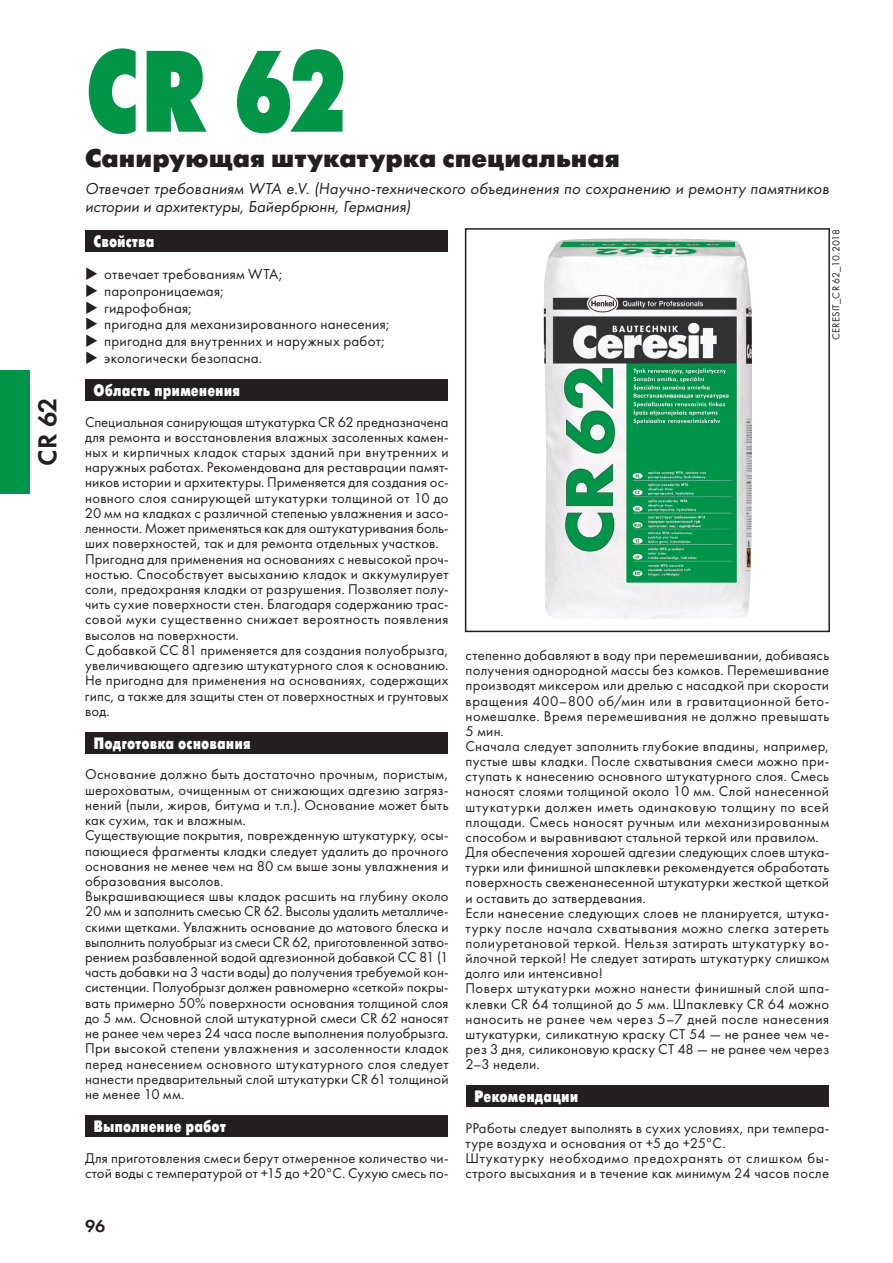
<style>
.page{position:relative;width:893px;height:1263px;background:#fff}
.page>*{position:absolute;margin:0;border:0;box-sizing:border-box;transform-origin:0 0}
.t1{font:115.5px "Futura Futuris Cond Extra Bold C";color:#009547}
.t2{font:27px "Futura Demi C";color:#231f20}
.t3{font:25.5px "Futura Futuris Black C";color:#231f20}
.t4{font:18px "Futura Demi C";color:#231f20}
.t5{font:italic 16.5px/18px "Futura Book C";letter-spacing:.01em;color:#231f20}
.t6{font:16.5px "Futura Futuris Cond Extra Bold C";color:#fff}
.t7{font:15px/16.6px "Futura Book C";letter-spacing:.015em;color:#231f20}
.t8{font:14.7px/15.1px "Futura Book C";letter-spacing:.015em;color:#231f20}
.t9{font:10.5px "Futura Book C";letter-spacing:.015em;color:#231f20}
</style>
<div class="page">
<div style="left:85px;top:230px;width:363px;height:22px;background:#231f20"></div>
<div style="left:85px;top:379px;width:363px;height:22px;background:#231f20"></div>
<div style="left:85px;top:732px;width:363px;height:22px;background:#231f20"></div>
<div style="left:85px;top:1115px;width:363px;height:22px;background:#231f20"></div>
<div style="left:466px;top:1085px;width:362px;height:22px;background:#231f20"></div>
<div style="left:0;top:370px;width:30px;height:123px;background:#009547"></div>
<img style="left:544px;top:238px;width:208px;height:381px">
<div style="left:465px;top:228px;width:365px;height:404px;border:2px solid #231f20"></div>
<h2 class="t2" style="left:32px;top:466px;width:70px;rotate:-90deg">CR 62</h2>
<h1 class="t1" style="left:85px;top:29px;width:265px">CR 62</h1>
<h3 class="t3" style="left:85px;top:145px;width:536px">Санирующая штукатурка специальная</h3>
<p class="t5" style="left:85px;top:179px;width:746px">Отвечает требованиям WTA e.V. (Научно-технического объединения по сохранению и ремонту памятников истории и архитектуры, Байербрюнн, Германия)</p>
<p class="t6" style="left:94px;top:233px;width:62px">Свойства</p>
<p class="t7" style="left:104px;top:266px;width:287px">отвечает требованиям WTA; паропроницаемая;<br>гидрофобная;<br>пригодна для механизированного нанесения; пригодна для внутренних и наружных работ; экологически безопасна.</p>
<p class="t6" style="left:94px;top:381px;width:148px">Область применения</p>
<p class="t8" style="left:85px;top:414px;width:365px">Специальная санирующая штукатурка CR 62 предназначена для ремонта и восстановления влажных засоленных камен&shy;ных и кирпичных кладок старых зданий при внутренних и наружных работах. Рекомендована для реставрации памят&shy;ников истории и архитектуры. Применяется для создания ос&shy;новного слоя санирующей штукатурки толщиной от 10 до 20 мм на кладках с различной степенью увлажнения и засо&shy;ленности. Может применяться как для оштукатуривания боль&shy;ших поверхностей, так и для ремонта отдельных участков.<br>Пригодна для применения на основаниях с невысокой проч&shy;ностью. Способствует высыханию кладок и аккумулирует соли, предохраняя кладки от разрушения. Позволяет полу&shy;чить сухие поверхности стен. Благодаря содержанию трас&shy;совой муки существенно снижает вероятность появления высолов на поверхности.<br>С добавкой CC 81 применяется для создания полуобрызга, увеличивающего адгезию штукатурного слоя к основанию.<br>Не пригодна для применения на основаниях, содержащих гипс, а также для защиты стен от поверхностных и грунтовых вод.</p>
<p class="t6" style="left:94px;top:734px;width:159px">Подготовка основания</p>
<p class="t8" style="left:85px;top:767px;width:365px">Основание должно быть достаточно прочным, пористым, шероховатым, очищенным от снижающих адгезию загряз&shy;нений (пыли, жиров, битума и т.п.). Основание может быть как сухим, так и влажным.<br>Существующие покрытия, поврежденную штукатурку, осы&shy;пающиеся фрагменты кладки следует удалить до прочного основания не менее чем на 80 см выше зоны увлажнения и образования высолов.<br>Выкрашивающиеся швы кладок расшить на глубину около 20 мм и заполнить смесью CR 62. Высолы удалить металличе&shy;скими щетками. Увлажнить основание до матового блеска и выполнить полуобрызг из смеси CR 62, приготовленной затво&shy;рением разбавленной водой адгезионной добавкой CC 81 (1 часть добавки на 3 части воды) до получения требуемой кон&shy;систенции. Полуобрызг должен равномерно «сеткой» покры&shy;вать примерно 50% поверхности основания толщиной слоя до 5 мм. Основной слой штукатурной смеси CR 62 наносят не ранее чем через 24 часа после выполнения полуобрызга.<br>При высокой степени увлажнения и засоленности кладок перед нанесением основного штукатурного слоя следует нанести предварительный слой штукатурки CR 61 толщиной не менее 10 мм.</p>
<p class="t6" style="left:94px;top:1117px;width:134px">Выполнение работ</p>
<p class="t8" style="left:85px;top:1150px;width:365px">Для приготовления смеси берут отмеренное количество чи&shy;стой воды с температурой от +15 до +20°C. Сухую смесь по-</p>
<p class="t4" style="left:85px;top:1215px;width:22px">96</p>
<p class="t9" style="left:830px;top:340px;width:112px;rotate:-90deg">CERESIT_CR 62_10.2018</p>
<p class="t8" style="left:466px;top:648px;width:365px">степенно добавляют в воду при перемешивании, добиваясь получения однородной массы без комков. Перемешивание производят миксером или дрелью с насадкой при скорости вращения 400–800 об/мин или в гравитационной бето&shy;номешалке. Время перемешивания не должно превышать 5 мин.<br>Сначала следует заполнить глубокие впадины, например, пустые швы кладки. После схватывания смеси можно при&shy;ступать к нанесению основного штукатурного слоя. Смесь наносят слоями толщиной около 10 мм. Слой нанесенной штукатурки должен иметь одинаковую толщину по всей площади. Смесь наносят ручным или механизированным способом и выравнивают стальной теркой или правилом.<br>Для обеспечения хорошей адгезии следующих слоев штука&shy;турки или финишной шпаклевки рекомендуется обработать поверхность свеженанесенной штукатурки жесткой щеткой и оставить до затвердевания.<br>Если нанесение следующих слоев не планируется, штука&shy;турку после начала схватывания можно слегка затереть полиуретановой теркой. Нельзя затирать штукатурку во&shy;йлочной теркой! Не следует затирать штукатурку слишком долго или интенсивно!<br>Поверх штукатурки можно нанести финишный слой шпа&shy;клевки CR 64 толщиной до 5 мм. Шпаклевку CR 64 можно наносить не ранее чем через 5–7 дней после нанесения штукатурки, силикатную краску CT 54 — не ранее чем че&shy;рез 3 дня, силиконовую краску CT 48 — не ранее чем через 2–3 недели.</p>
<p class="t6" style="left:474px;top:1087px;width:106px">Рекомендации</p>
<p class="t8" style="left:466px;top:1120px;width:365px">РРаботы следует выполнять в сухих условиях, при темпера&shy;туре воздуха и основания от +5 до +25°C.<br>Штукатурку необходимо предохранять от слишком бы&shy;строго высыхания и в течение как минимум 24 часов после</p>
</div>
